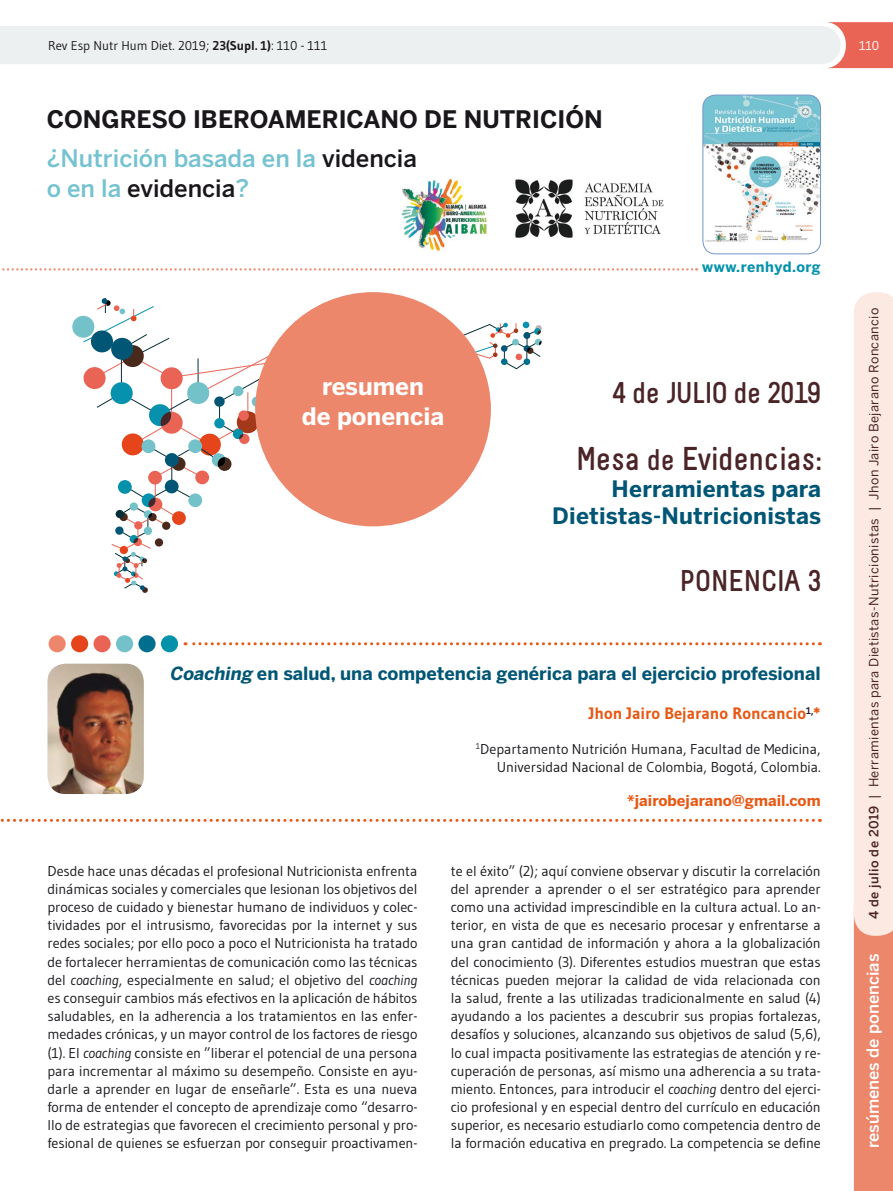
<style>
.page{position:relative;width:893px;height:1191px;background:#fff}
.page>*{position:absolute;margin:0;border:0;box-sizing:border-box;transform-origin:0 0}
.t1{font:700 33px "Melbourne";letter-spacing:.01em;color:#4a2426}
.t2{font:700 30px "Melbourne";color:#4a2426}
.t3{font:500 24px/30px "Benton Sans";color:#75c2d1}
.t4{font:700 24px "Benton Sans";color:#1a171c}
.t5{font:700 24px/29.5px "Benton Sans";color:#fff;text-align:center}
.t6{font:700 22.5px/27px "Benton Sans";letter-spacing:.01em;color:#025675;text-align:right}
.t7{font:700 18px "Benton Sans";color:#025675}
.t8{font:700 16.5px "Gudea";color:#e75814}
.t9{font:500 16.5px "Benton Sans";color:#fff}
.t10{font:700 15px "Benton Sans";color:#e75814}
.t11{font:14.25px/18.1px "Gudea";letter-spacing:-.005em;color:#1a171c;text-align:justify}
.t12{font:700 14.25px "Benton Sans";letter-spacing:.04em;color:#0492ab}
.t13{font:12.75px "Benton Sans";letter-spacing:.03em;color:#4a2426}
.t14{font:12.75px "Gudea";color:#1a171c}
.t15{font:12.75px "Gudea";color:#fff}
.s1{font-weight:700}
.s2{color:#1a171c}
.s3{font-size:30px}
.s4{font-style:italic}
.s5{font-weight:500}
</style>
<div class="page">
<div style="left:72px;top:316px;width:22px;height:22px;background:#74c2c9;border-radius:50%"></div>
<svg style="left:83px;top:298px;width:459px;height:295px"></svg>
<div style="left:91px;top:330px;width:22px;height:22px;background:#025675;border-radius:50%"></div>
<div style="left:187px;top:382px;width:22px;height:22px;background:#74c2c9;border-radius:50%"></div>
<svg style="left:854px;top:292px;width:39px;height:899px;background:#f7ccbf"></svg>
<svg style="left:0;top:22px;width:893px;height:46px"></svg>
<img style="left:703px;top:95px;width:117px;height:152px">
<div style="left:702px;top:95px;width:119px;height:159px;border:1px solid #7295c8;border-radius:13px"></div>
<div style="left:255px;top:292px;width:236px;height:234px;background:#ed876c;border-radius:50%"></div>
<img style="left:401px;top:178px;width:263px;height:74px">
<svg style="left:2px;top:268px;width:695px;height:2px"></svg>
<img style="left:48px;top:663px;width:96px;height:131px">
<svg style="left:0;top:819px;width:813px;height:3px"></svg>
<svg style="left:185px;top:642px;width:628px;height:3px"></svg>
<div style="left:49px;top:635px;width:17px;height:17px;background:#ed876c;border-radius:50%"></div>
<div style="left:71px;top:635px;width:17px;height:17px;background:#e6451b;border-radius:50%"></div>
<div style="left:94px;top:635px;width:17px;height:17px;background:#ea6455;border-radius:50%"></div>
<div style="left:116px;top:635px;width:17px;height:17px;background:#74c2c9;border-radius:50%"></div>
<div style="left:138px;top:635px;width:18px;height:17px;background:#006e8f;border-radius:50%"></div>
<div style="left:161px;top:635px;width:17px;height:17px;background:#0492ab;border-radius:50%"></div>
<p class="t14" style="left:48px;top:37px;width:281px">Rev Esp Nutr Hum Diet. 2019; <span class="s1">23(Supl. 1)</span>: 110 - 111</p>
<p class="t15" style="left:859px;top:37px;width:22px">110</p>
<h3 class="t4" style="left:47px;top:105px;width:558px">CONGRESO IBEROAMERICANO DE NUTRICIÓN</h3>
<h3 class="t3" style="left:47px;top:143px;width:372px">¿Nutrición basada en la <span class="s2">videncia </span>o en la <span class="s2">evidencia</span>?</h3>
<h3 class="t5" style="left:302px;top:371px;width:144px">resumen<br>de ponencia</h3>
<p class="t12" style="left:702px;top:258px;width:120px">www.renhyd.org</p>
<h2 class="t2" style="left:613px;top:376px;width:210px">4 de JULIO de 2019</h2>
<h1 class="t1" style="left:576px;top:441px;width:247px">Mesa <span class="s3">de</span> Evidencias:</h1>
<h3 class="t6" style="left:552px;top:475px;width:270px">Herramientas para<br>Dietistas-Nutricionistas</h3>
<h2 class="t2" style="left:680px;top:565px;width:143px">PONENCIA 3</h2>
<p class="t7" style="left:169px;top:662px;width:653px"><span class="s4">Coaching</span> en salud, una competencia genérica para el ejercicio profesional</p>
<p class="t8" style="left:589px;top:703px;width:233px">Jhon Jairo Bejarano Roncancio<sup>1,</sup>*</p>
<p class="t11" style="left:476px;top:739px;width:346px;text-align:right"><sup>1</sup>Departamento Nutrición Humana, Facultad de Medicina,<br>Universidad Nacional de Colombia, Bogotá, Colombia.</p>
<p class="t10" style="left:627px;top:791px;width:195px">*jairobejarano@gmail.com</p>
<p class="t11" style="left:48px;top:861px;width:371px">Desde hace unas décadas el profesional Nutricionista enfrenta dinámicas sociales y comerciales que lesionan los objetivos del proceso de cuidado y bienestar humano de individuos y colec&shy;tividades por el intrusismo, favorecidas por la internet y sus redes sociales; por ello poco a poco el Nutricionista ha tratado de fortalecer herramientas de comunicación como las técnicas del <span class="s4">coaching</span>, especialmente en salud; el objetivo del <span class="s4">coaching </span>es conseguir cambios más efectivos en la aplicación de hábitos saludables, en la adherencia a los tratamientos en las enfer&shy;medades crónicas, y un mayor control de los factores de riesgo (1). El <span class="s4">coaching</span> consiste en ”liberar el potencial de una persona para incrementar al máximo su desempeño. Consiste en ayu&shy;darle a aprender en lugar de enseñarle”. Esta es una nueva forma de entender el concepto de aprendizaje como “desarro&shy;llo de estrategias que favorecen el crecimiento personal y pro&shy;fesional de quienes se esfuerzan por conseguir proactivamen-</p>
<p class="t11" style="left:451px;top:861px;width:371px">te el éxito” (2); aquí conviene observar y discutir la correlación del aprender a aprender o el ser estratégico para aprender como una actividad imprescindible en la cultura actual. Lo an&shy;terior, en vista de que es necesario procesar y enfrentarse a una gran cantidad de información y ahora a la globalización del conocimiento (3). Diferentes estudios muestran que estas técnicas pueden mejorar la calidad de vida relacionada con la salud, frente a las utilizadas tradicionalmente en salud (4) ayudando a los pacientes a descubrir sus propias fortalezas, desafíos y soluciones, alcanzando sus objetivos de salud (5,6), lo cual impacta positivamente las estrategias de atención y re&shy;cuperación de personas, así mismo una adherencia a su trata&shy;miento. Entonces, para introducir el <span class="s4">coaching</span> dentro del ejerci&shy;cio profesional y en especial dentro del currículo en educación superior, es necesario estudiarlo como competencia dentro de la formación educativa en pregrado. La competencia se define</p>
<p class="t13" style="left:866px;top:919px;width:613px;rotate:-90deg"><span class="s5">4 de julio de 2019</span> | Herramientas para Dietistas-Nutricionistas | Jhon Jairo Bejarano Roncancio</p>
<p class="t9" style="left:863px;top:1148px;width:196px;rotate:-90deg">resúmenes de ponencias</p>
</div>
